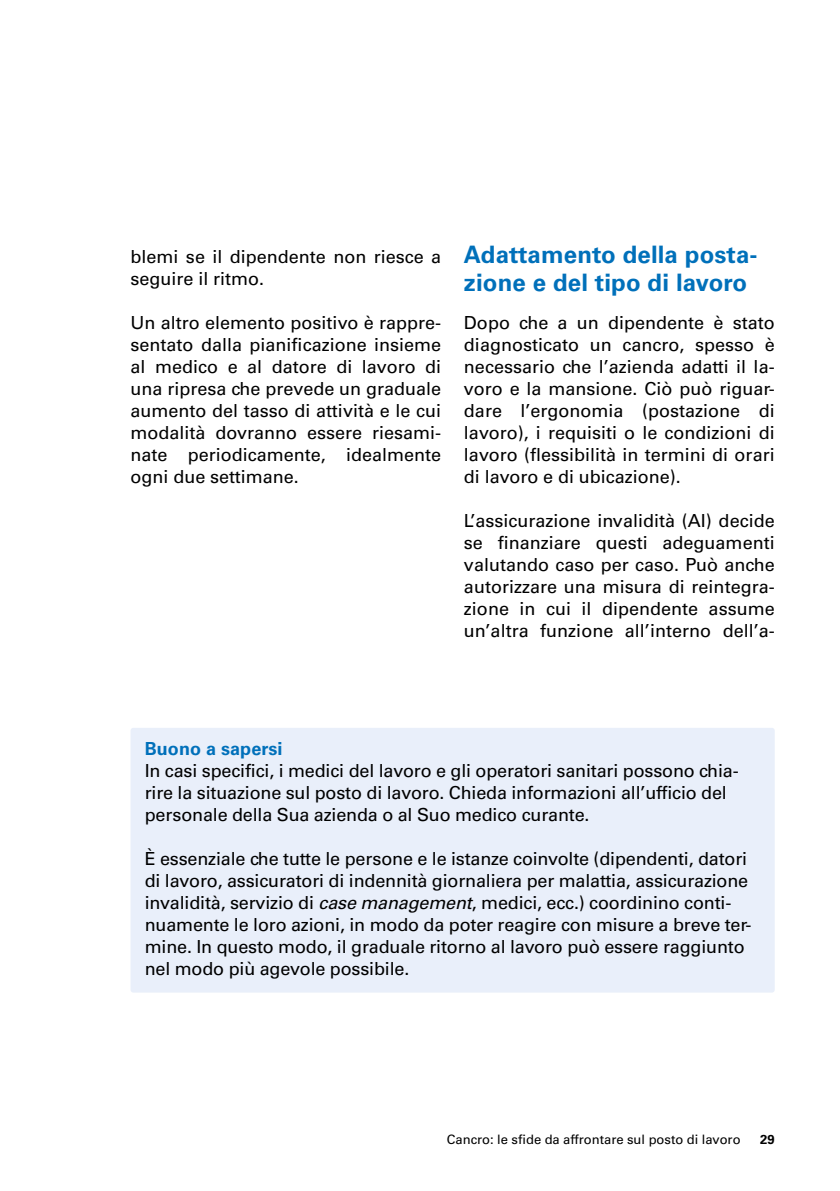
<style>
.page{position:relative;width:840px;height:1191px;background:#fff}
.page>*{position:absolute;margin:0;border:0;box-sizing:border-box;transform-origin:0 0}
.t1{font:700 24px/28px "Univers LT Std";letter-spacing:.005em;color:#0070ba}
.t2{font:18px/22px "Univers LT Std";letter-spacing:-.01em;color:#000}
.t3{font:700 18px "Univers LT Std";letter-spacing:.005em;color:#0070ba}
.t4{font:13px "Univers LT Std";color:#000}
.t5{font:700 13px "Univers LT Std";color:#000}
.s1{font-style:italic}
</style>
<div class="page">
<div style="left:130px;top:728px;width:644px;height:264px;background:#e9effa;border-radius:3px"></div>
<p class="t2" style="left:130px;top:246px;width:312px">blemi se il dipendente non riesce a seguire il ritmo.</p>
<p class="t2" style="left:130px;top:312px;width:312px;text-align:justify">Un altro elemento positivo è rappre&shy;sentato dalla pianificazione insieme al medico e al datore di lavoro di una ripresa che prevede un graduale aumento del tasso di attività e le cui modalità dovranno essere riesami&shy;nate periodicamente, idealmente ogni due settimane.</p>
<h1 class="t1" style="left:463px;top:241px;width:295px">Adattamento della posta&shy;zione e del tipo di lavoro</h1>
<p class="t2" style="left:463px;top:312px;width:312px;text-align:justify">Dopo che a un dipendente è stato diagnosticato un cancro, spesso è necessario che l’azienda adatti il la&shy;voro e la mansione. Ciò può riguar&shy;dare l’ergonomia (postazione di lavoro), i requisiti o le condizioni di lavoro (flessibilità in termini di orari di lavoro e di ubicazione).</p>
<p class="t2" style="left:463px;top:510px;width:312px;text-align:justify">L’assicurazione invalidità (AI) decide se finanziare questi adeguamenti valutando caso per caso. Può anche autorizzare una misura di reintegra&shy;zione in cui il dipendente assume un’altra funzione all’interno dell’a-</p>
<p class="t3" style="left:145px;top:738px;width:139px">Buono a sapersi</p>
<p class="t2" style="left:145px;top:759px;width:595px">In casi specifici, i medici del lavoro e gli operatori sanitari possono chia&shy;rire la situazione sul posto di lavoro. Chieda informazioni all’ufficio del personale della Sua azienda o al Suo medico curante.</p>
<p class="t2" style="left:145px;top:847px;width:608px">È essenziale che tutte le persone e le istanze coinvolte (dipendenti, datori di lavoro, assicuratori di indennità giornaliera per malattia, assicurazione invalidità, servizio di <span class="s1">case management</span>, medici, ecc.) coordinino conti&shy;nuamente le loro azioni, in modo da poter reagire con misure a breve ter&shy;mine. In questo modo, il graduale ritorno al lavoro può essere raggiunto nel modo più agevole possibile.</p>
<p class="t4" style="left:446px;top:1132px;width:295px">Cancro: le sfide da affrontare sul posto di lavoro</p>
<p class="t5" style="left:759px;top:1132px;width:16px">29</p>
</div>
